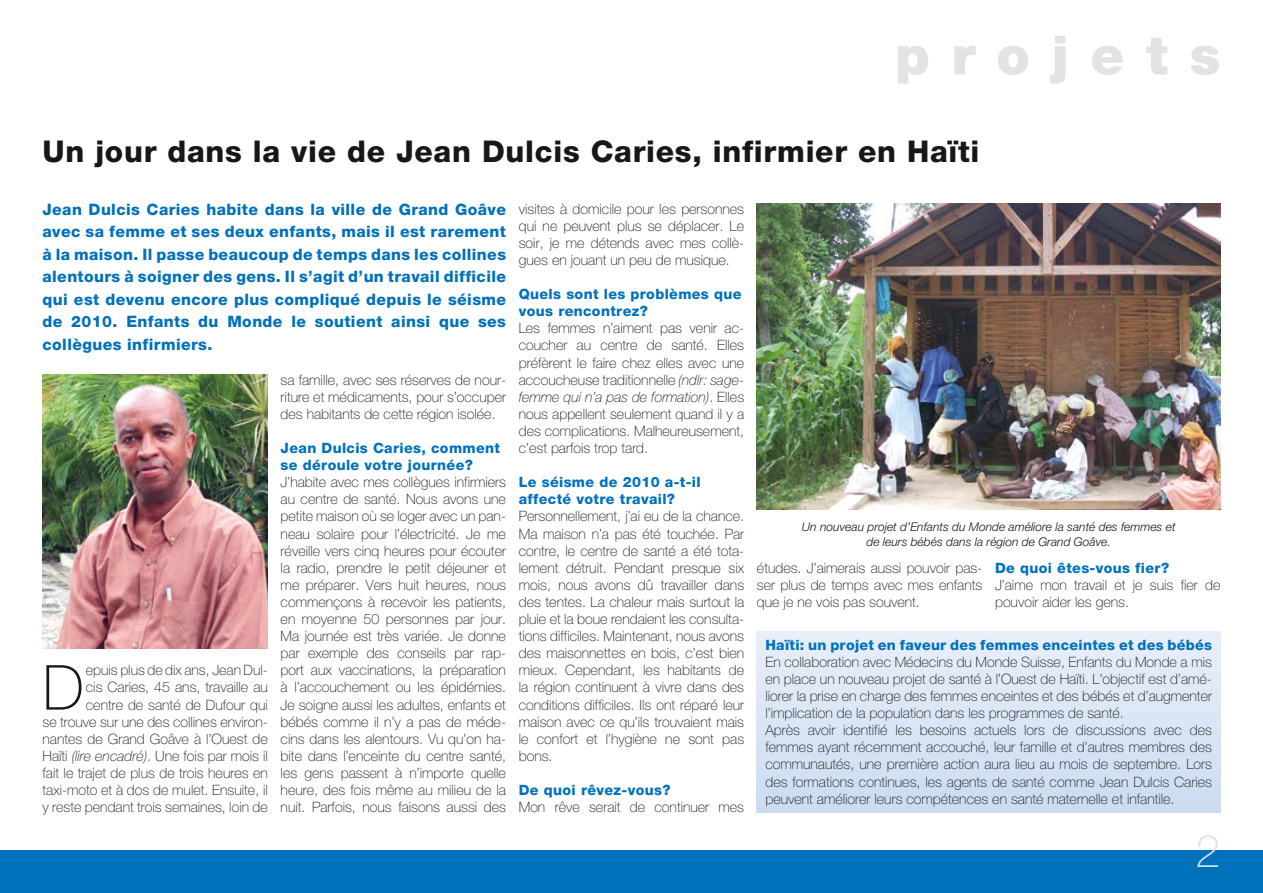
<style>
.page{position:relative;width:1263px;height:893px;background:#fff}
.page>*{position:absolute;margin:0;border:0;box-sizing:border-box;transform-origin:0 0}
.t1{font:100 62.1px "Helvetica Neue LT Pro";color:#181716}
.t2{font:900 54px "Helvetica Neue LT Pro";letter-spacing:.4em;color:#e3e3e3}
.t3{font:100 45px "Helvetica Neue LT Pro";color:#d3dff3}
.t4{font:800 30px "Helvetica Neue LT Pro";letter-spacing:.025em;color:#181716}
.t5{font:800 15.75px/22.5px "Helvetica Neue LT Pro";letter-spacing:.025em;color:#0071bb;text-align:justify}
.t6{font:100 14.25px/17.1px "Helvetica Neue LT Pro";color:#181716;text-align:justify}
.t7{font:800 14.25px/17.1px "Helvetica Neue LT Pro";letter-spacing:.025em;color:#0071bb}
.t8{font:italic 300 12px/14.4px "Helvetica Neue LT Pro";color:#181716;text-align:center}
.s1{font-style:italic}
</style>
<div class="page">
<div style="left:0;top:850px;width:1263px;height:43px;background:#0071bb"></div>
<img style="left:43px;top:374px;width:225px;height:274px">
<img style="left:757px;top:203px;width:463px;height:307px">
<div style="left:757px;top:631px;width:463px;height:181px;background:linear-gradient(to bottom,#e9eff9,#cbdcf1)"></div>
<h2 class="t2" style="left:895px;top:23px;width:327px">projets</h2>
<h3 class="t4" style="left:43px;top:133px;width:938px">Un jour dans la vie de Jean Dulcis Caries, infirmier en Haïti</h3>
<p class="t5" style="left:43px;top:198px;width:465px">Jean Dulcis Caries habite dans la ville de Grand Goâve avec sa femme et ses deux enfants, mais il est rarement à la maison. Il passe beaucoup de temps dans les collines alentours à soigner des gens. Il s’agit d’un travail difficile qui est devenu encore plus compliqué depuis le séisme de 2010. Enfants du Monde le soutient ainsi que ses collègues infirmiers.</p>
<p class="t6" style="left:519px;top:200px;width:227px">visites à domicile pour les personnes qui ne peuvent plus se déplacer. Le soir, je me détends avec mes collè&shy;gues en jouant un peu de musique.</p>
<p class="t7" style="left:519px;top:285px;width:224px">Quels sont les problèmes que vous rencontrez?</p>
<p class="t6" style="left:519px;top:320px;width:227px">Les femmes n’aiment pas venir ac&shy;coucher au centre de santé. Elles préfèrent le faire chez elles avec une accoucheuse traditionnelle <span class="s1">(ndlr: sage&shy;femme qui n’a pas de formation)</span>. Elles nous appellent seulement quand il y a des complications. Malheureusement, c’est parfois trop tard.</p>
<p class="t7" style="left:519px;top:474px;width:183px">Le séisme de 2010 a-t-il affecté votre travail?</p>
<p class="t6" style="left:519px;top:508px;width:227px">Personnellement, j’ai eu de la chance.<br>Ma maison n’a pas été touchée. Par contre, le centre de santé a été tota&shy;lement détruit. Pendant presque six mois, nous avons dû travailler dans des tentes. La chaleur mais surtout la pluie et la boue rendaient les consulta&shy;tions difficiles. Maintenant, nous avons des maisonnettes en bois, c’est bien mieux. Cependant, les habitants de la région continuent à vivre dans des conditions difficiles. Ils ont réparé leur maison avec ce qu’ils trouvaient mais le confort et l’hygiène ne sont pas bons.</p>
<p class="t7" style="left:519px;top:781px;width:153px">De quoi rêvez-vous?</p>
<p class="t6" style="left:519px;top:799px;width:227px">Mon rêve serait de continuer mes</p>
<p class="t6" style="left:281px;top:371px;width:227px">sa famille, avec ses réserves de nour&shy;riture et médicaments, pour s’occuper des habitants de cette région isolée.</p>
<p class="t7" style="left:281px;top:439px;width:221px">Jean Dulcis Caries, comment se déroule votre journée?</p>
<p class="t6" style="left:281px;top:474px;width:227px">J’habite avec mes collègues infirmiers au centre de santé. Nous avons une petite maison où se loger avec un pan&shy;neau solaire pour l’électricité. Je me réveille vers cinq heures pour écouter la radio, prendre le petit déjeuner et me préparer. Vers huit heures, nous commençons à recevoir les patients, en moyenne 50 personnes par jour.<br>Ma journée est très variée. Je donne par exemple des conseils par rap&shy;port aux vaccinations, la préparation à l’accouchement ou les épidémies.<br>Je soigne aussi les adultes, enfants et bébés comme il n’y a pas de méde&shy;cins dans les alentours. Vu qu’on ha&shy;bite dans l’enceinte du centre santé, les gens passent à n’importe quelle heure, des fois même au milieu de la nuit. Parfois, nous faisons aussi des</p>
<p class="t8" style="left:802px;top:519px;width:375px">Un nouveau projet d’Enfants du Monde améliore la santé des femmes et de leurs bébés dans la région de Grand Goâve.</p>
<p class="t6" style="left:757px;top:559px;width:227px">études. J’aimerais aussi pouvoir pas&shy;ser plus de temps avec mes enfants que je ne vois pas souvent.</p>
<p class="t7" style="left:995px;top:559px;width:176px">De quoi êtes-vous fier?</p>
<p class="t6" style="left:995px;top:576px;width:227px">J’aime mon travail et je suis fier de pouvoir aider les gens.</p>
<p class="t7" style="left:765px;top:636px;width:448px">Haïti: un projet en faveur des femmes enceintes et des bébés</p>
<p class="t6" style="left:765px;top:653px;width:448px;text-align:left">En collaboration avec Médecins du Monde Suisse, Enfants du Monde a mis en place un nouveau projet de santé à l’Ouest de Haïti. L’objectif est d’amé&shy;liorer la prise en charge des femmes enceintes et des bébés et d’augmenter l’implication de la population dans les programmes de santé.<br>Après avoir identifié les besoins actuels lors de discussions avec des femmes ayant récemment accouché, leur famille et d’autres membres des communautés, une première action aura lieu au mois de septembre. Lors des formations continues, les agents de santé comme Jean Dulcis Caries peuvent améliorer leurs compétences en santé maternelle et infantile.</p>
<h1 class="t1" style="left:43px;top:652px;width:43px">D</h1>
<p class="t6" style="left:43px;top:662px;width:227px;text-align:right">epuis plus de dix ans, Jean Dul-<br>cis Caries, 45 ans, travaille au<br>centre de santé de Dufour qui<br>se trouve sur une des collines environ&shy;nantes de Grand Goâve à l’Ouest de Haïti <span class="s1">(lire encadré)</span>. Une fois par mois il fait le trajet de plus de trois heures en taxi-moto et à dos de mulet. Ensuite, il y reste pendant trois semaines, loin de</p>
<h3 class="t3" style="left:1195px;top:825px;width:27px">2</h3>
</div>
